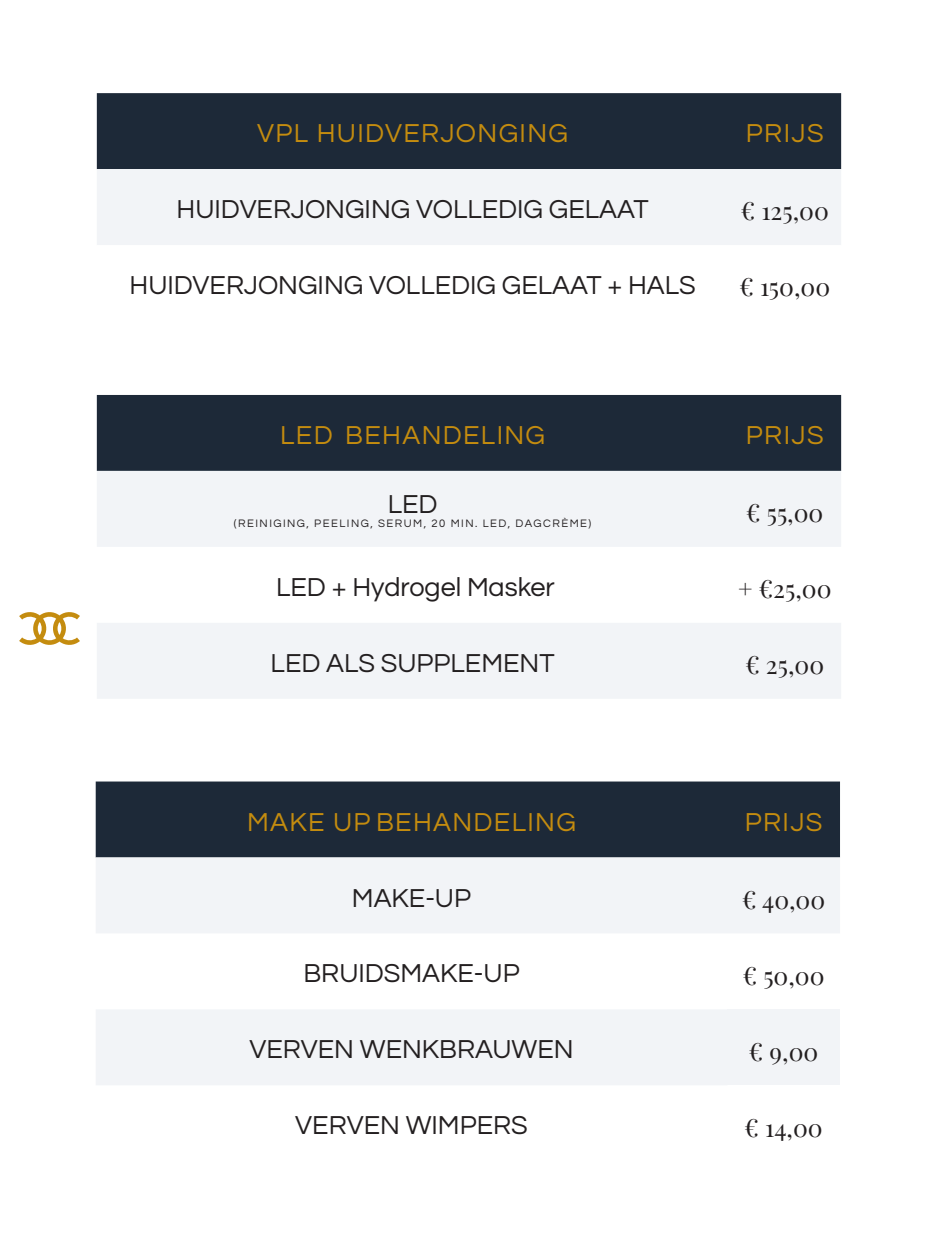
<style>
.page{position:relative;width:938px;height:1257px;background:#fff}
.page>*{position:absolute;margin:0;border:0;box-sizing:border-box;transform-origin:0 0}
.t1{font:27px "Questrial";color:#231f20}
.t2{font:27px "Questrial";letter-spacing:.05em;color:#c48c0f}
.t3{font:24.75px "Playfair Display";color:#231f20}
.t4{font:11.25px "Questrial";letter-spacing:.13em;color:#231f20}
</style>
<div class="page">
<svg style="left:19px;top:612px;width:61px;height:33px"></svg>
<div style="left:97px;top:93px;width:744px;height:76px;background:#1d2938"></div>
<div style="left:97px;top:169px;width:744px;height:76px;background:#f2f4f7"></div>
<div style="left:97px;top:395px;width:744px;height:76px;background:#1d2938"></div>
<svg style="left:97px;top:471px;width:744px;height:227px;fill:#f2f4f7"></svg>
<div style="left:96px;top:781px;width:744px;height:76px;background:#1d2938"></div>
<svg style="left:96px;top:857px;width:744px;height:228px;fill:#f2f4f7"></svg>
<div style="left:727px;top:1009px;width:113px;height:76px;background:#f2f4f7"></div>
<p class="t2" style="left:257px;top:120px;width:312px">VPL HUIDVERJONGING</p>
<p class="t2" style="left:746px;top:120px;width:79px">PRIJS</p>
<p class="t1" style="left:177px;top:196px;width:473px">HUIDVERJONGING VOLLEDIG GELAAT</p>
<p class="t3" style="left:740px;top:192px;width:90px">€ 125,00</p>
<p class="t1" style="left:130px;top:272px;width:567px">HUIDVERJONGING VOLLEDIG GELAAT + HALS</p>
<p class="t3" style="left:739px;top:268px;width:92px">€ 150,00</p>
<p class="t2" style="left:280px;top:422px;width:266px">LED BEHANDELING</p>
<p class="t2" style="left:746px;top:422px;width:79px">PRIJS</p>
<p class="t1" style="left:388px;top:491px;width:51px">LED</p>
<p class="t4" style="left:234px;top:517px;width:359px">(REINIGING, PEELING, SERUM, 20 MIN. LED, DAGCRÈME)</p>
<p class="t3" style="left:746px;top:493px;width:79px">€ 55,00</p>
<p class="t1" style="left:276px;top:574px;width:280px">LED + Hydrogel Masker</p>
<p class="t3" style="left:738px;top:569px;width:95px">+ €25,00</p>
<p class="t1" style="left:271px;top:649px;width:285px">LED ALS SUPPLEMENT</p>
<p class="t3" style="left:745px;top:645px;width:80px">€ 25,00</p>
<p class="t2" style="left:247px;top:808px;width:330px">MAKE UP BEHANDELING</p>
<p class="t2" style="left:745px;top:808px;width:79px">PRIJS</p>
<p class="t1" style="left:352px;top:884px;width:121px">MAKE-UP</p>
<p class="t3" style="left:742px;top:880px;width:85px">€ 40,00</p>
<p class="t1" style="left:303px;top:960px;width:218px">BRUIDSMAKE-UP</p>
<p class="t3" style="left:742px;top:956px;width:83px">€ 50,00</p>
<p class="t1" style="left:249px;top:1036px;width:326px">VERVEN WENKBRAUWEN</p>
<p class="t3" style="left:749px;top:1032px;width:71px">€ 9,00</p>
<p class="t1" style="left:295px;top:1112px;width:234px">VERVEN WIMPERS</p>
<p class="t3" style="left:744px;top:1108px;width:80px">€ 14,00</p>
</div>
